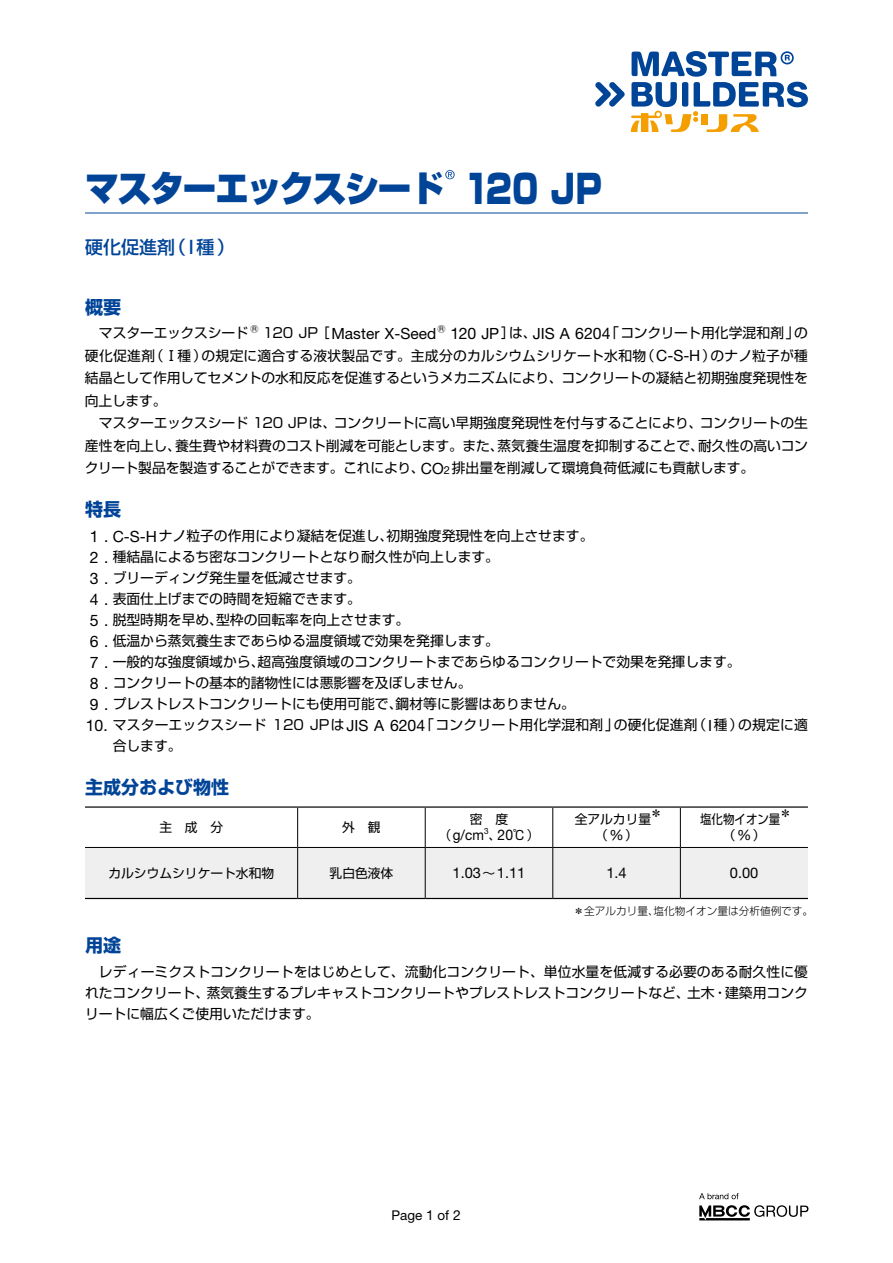
<style>
.page{position:relative;width:893px;height:1263px;background:#fff}
.page>*{position:absolute;margin:0;border:0;box-sizing:border-box;transform-origin:0 0}
.t1{font:900 36px "Shin Go Pro";letter-spacing:-.05em;color:#004498;scale:.95 1}
.t2{font:700 18px "Shin Go Pro";color:#004498}
.t3{font:500 18px "Shin Go Pro";color:#004498}
.t4{font:15.45px "Helvetica Neue";letter-spacing:.005em;color:#000}
.t5{font:14.7px "Helvetica Neue";color:#000}
.t6{font:14.25px "Helvetica Neue";color:#000;scale:.95 1}
.t7{font:13.8px/21px "Shin Go Pro";color:#000;text-align:justify}
.t8{font:13.5px "Helvetica Neue";color:#000}
.t9{font:12.75px "Shin Go Pro";color:#000}
.t10{font:12.75px "Shin Go Pro";color:#000;scale:.9 1}
.t11{font:12.75px "Shin Go Pro";color:#000;scale:.95 1}
.t12{font:300 10.65px "Shin Go Pro";color:#000}
.t13{font:8.55px "Helvetica Neue";color:#000;scale:.95 1}
.t14{font:8.1px "Shin Go Pro";color:#000}
.s1{font-size:39.6px}
.s2{font-family:"Shin Go Pro";font-size:13.8px}
.s3{font-family:"Helvetica Neue";font-size:15.9px}
.s4{font-family:"Helvetica Neue";font-size:15.45px}
.s5{font-family:"Helvetica Neue";font-size:11.1px}
.s6{font-family:"Shin Go Pro";font-size:12.75px}
.s7{font-family:"Helvetica Neue";font-size:14.7px}
.s8{font-family:"Helvetica Neue";font-size:14.25px}
.s9{font-size:14.25px}
.s10{font-size:13.8px}
</style>
<div class="page">
<hr style="left:85px;top:213px;width:723px;height:1px;background:#004498">
<svg style="left:445px;top:170px;width:10px;height:9px"></svg>
<div style="left:85px;top:848px;width:723px;height:50px;background:#efefef"></div>
<hr style="left:297px;top:808px;width:1px;height:39px;background:#000">
<hr style="left:425px;top:808px;width:1px;height:39px;background:#000">
<hr style="left:552px;top:808px;width:1px;height:39px;background:#000">
<hr style="left:680px;top:808px;width:1px;height:39px;background:#000">
<hr style="left:85px;top:847px;width:213px;height:1px;background:#000">
<hr style="left:298px;top:847px;width:127px;height:1px;background:#000">
<hr style="left:297px;top:848px;width:1px;height:50px;background:#000">
<hr style="left:425px;top:847px;width:128px;height:1px;background:#000">
<hr style="left:425px;top:848px;width:1px;height:50px;background:#000">
<hr style="left:553px;top:847px;width:127px;height:1px;background:#000">
<hr style="left:552px;top:848px;width:1px;height:50px;background:#000">
<hr style="left:680px;top:847px;width:128px;height:1px;background:#000">
<hr style="left:680px;top:848px;width:1px;height:50px;background:#000">
<hr style="left:85px;top:806px;width:213px;height:2px;background:#000">
<hr style="left:298px;top:806px;width:127px;height:2px;background:#000">
<hr style="left:425px;top:806px;width:128px;height:2px;background:#000">
<hr style="left:553px;top:806px;width:127px;height:2px;background:#000">
<hr style="left:680px;top:806px;width:128px;height:2px;background:#000">
<hr style="left:85px;top:898px;width:213px;height:1px;background:#000">
<hr style="left:298px;top:898px;width:127px;height:1px;background:#000">
<hr style="left:425px;top:898px;width:128px;height:1px;background:#000">
<hr style="left:553px;top:898px;width:127px;height:1px;background:#000">
<hr style="left:680px;top:898px;width:128px;height:1px;background:#000">
<svg style="left:595px;top:82px;width:30px;height:25px"></svg>
<svg style="left:631px;top:51px;width:177px;height:81px"></svg>
<svg style="left:699px;top:1193px;width:40px;height:6px"></svg>
<svg style="left:699px;top:1205px;width:109px;height:15px"></svg>
<h1 class="t1" style="left:85px;top:160px;width:545px">マスターエックスシード <span class="s1">120 JP</span></h1>
<h2 class="t3" style="left:85px;top:232px;width:151px">硬化促進剤（ I種）</h2>
<h2 class="t2" style="left:85px;top:292px;width:37px">概要</h2>
<p class="t7" style="left:99px;top:321px;width:151px">マスターエックスシード</p>
<p class="t14" style="left:251px;top:322px;width:10px">Ⓡ</p>
<p class="t4" style="left:263px;top:324px;width:175px"><span class="s2">120 JP ［</span>Master X-Seed</p>
<p class="t14" style="left:437px;top:322px;width:10px">Ⓡ</p>
<p class="t7" style="left:85px;top:320px;width:725px;line-height:22.5px;text-indent:366px"><span class="s3">120</span> <span class="s4">JP</span>］は、<span class="s4">JIS A</span> <span class="s3">6204</span>「コンクリート用化学混和剤」の硬化促進剤（Ⅰ種）の規定に適合する液状製品です。主成分のカルシウムシリケート水和物（<span class="s4">C-S-H</span>）のナノ粒子が種結晶として作用してセメントの水和反応を促進するというメカニズムにより、コンクリートの凝結と初期強度発現性を向上します。</p>
<p class="t7" style="left:85px;top:410px;width:725px;line-height:22.5px;text-indent:14px">マスターエックスシード 120 JPは、コンクリートに高い早期強度発現性を付与することにより、コンクリートの生産性を向上し、養生費や材料費のコスト削減を可能とします。また、蒸気養生温度を抑制することで、耐久性の高いコンクリート製品を製造することができます。これにより、<span class="s4">CO</span><span class="s5">2</span> 排出量を削減して環境負荷低減にも貢献します。</p>
<h2 class="t2" style="left:85px;top:495px;width:37px">特長</h2>
<p class="t7" style="left:90px;top:524px;width:652px;text-align:left"><span class="s3">1</span> <span class="s4">. C-S-H</span>ナノ粒子の作用により凝結を促進し、初期強度発現性を向上させます。<br><span class="s3">2</span> <span class="s4">.</span> 種結晶によるち密なコンクリートとなり耐久性が向上します。<br><span class="s3">3</span> <span class="s4">.</span> ブリーディング発生量を低減させます。<br><span class="s3">4</span> <span class="s4">.</span> 表面仕上げまでの時間を短縮できます。<br><span class="s3">5</span> <span class="s4">.</span> 脱型時期を早め、型枠の回転率を向上させます。<br><span class="s3">6</span> <span class="s4">.</span> 低温から蒸気養生まであらゆる温度領域で効果を発揮します。<br><span class="s3">7</span> <span class="s4">.</span> 一般的な強度領域から、超高強度領域のコンクリートまであらゆるコンクリートで効果を発揮します。<span class="s3">8</span> <span class="s4">.</span> コンクリートの基本的諸物性には悪影響を及ぼしません。<br><span class="s3">9</span> <span class="s4">.</span> プレストレストコンクリートにも使用可能で、鋼材等に影響はありません。</p>
<p class="t7" style="left:113px;top:713px;width:697px;text-indent:-27px"><span class="s3">10</span><span class="s4">.</span> マスターエックスシード 120 JPは<span class="s4">JIS A</span> <span class="s3">6204</span>「コンクリート用化学混和剤」の硬化促進剤（<span class="s4">I</span>種）の規定に適合します。</p>
<h2 class="t2" style="left:85px;top:773px;width:145px">主成分および物性</h2>
<p class="t9" style="left:159px;top:817px;width:65px">主　成　分</p>
<p class="t9" style="left:342px;top:817px;width:40px">外　観</p>
<p class="t9" style="left:470px;top:809px;width:40px">密　度</p>
<p class="t6" style="left:439px;top:827px;width:49px"><span class="s6">（</span>g/cm</p>
<p class="t13" style="left:484px;top:826px;width:6px">3</p>
<p class="t11" style="left:488px;top:825px;width:54px">、<span class="s7">20</span>℃）</p>
<p class="t9" style="left:650px;top:803px;width:14px">＊</p>
<p class="t9" style="left:575px;top:809px;width:78px">全アルカリ量</p>
<p class="t9" style="left:595px;top:825px;width:44px">（<span class="s8">%</span>）</p>
<p class="t10" style="left:700px;top:809px;width:91px">塩化物イオン量</p>
<p class="t9" style="left:779px;top:803px;width:14px">＊</p>
<p class="t9" style="left:723px;top:825px;width:44px">（<span class="s8">%</span>）</p>
<p class="t9" style="left:108px;top:862px;width:167px">カルシウムシリケート水和物</p>
<p class="t9" style="left:330px;top:862px;width:65px">乳白色液体</p>
<p class="t5" style="left:453px;top:864px;width:74px">1<span class="s9">.</span>03<span class="s6">～</span>1<span class="s9">.</span>11</p>
<p class="t5" style="left:606px;top:864px;width:22px">1<span class="s9">.</span>4</p>
<p class="t5" style="left:730px;top:864px;width:30px">0<span class="s9">.</span>00</p>
<p class="t12" style="left:574px;top:902px;width:241px">＊全アルカリ量、塩化物イオン量は分析値例です。</p>
<h2 class="t2" style="left:85px;top:931px;width:37px">用途</h2>
<p class="t7" style="left:85px;top:959px;width:725px">　レディーミクストコンクリートをはじめとして、流動化コンクリート、単位水量を低減する必要のある耐久性に優れたコンクリート、蒸気養生するプレキャストコンクリートやプレストレストコンクリートなど、土木・建築用コンクリートに幅広くご使用いただけます。</p>
<p class="t8" style="left:392px;top:1207px;width:71px">Page <span class="s10">1</span> of <span class="s10">2</span></p>
</div>
